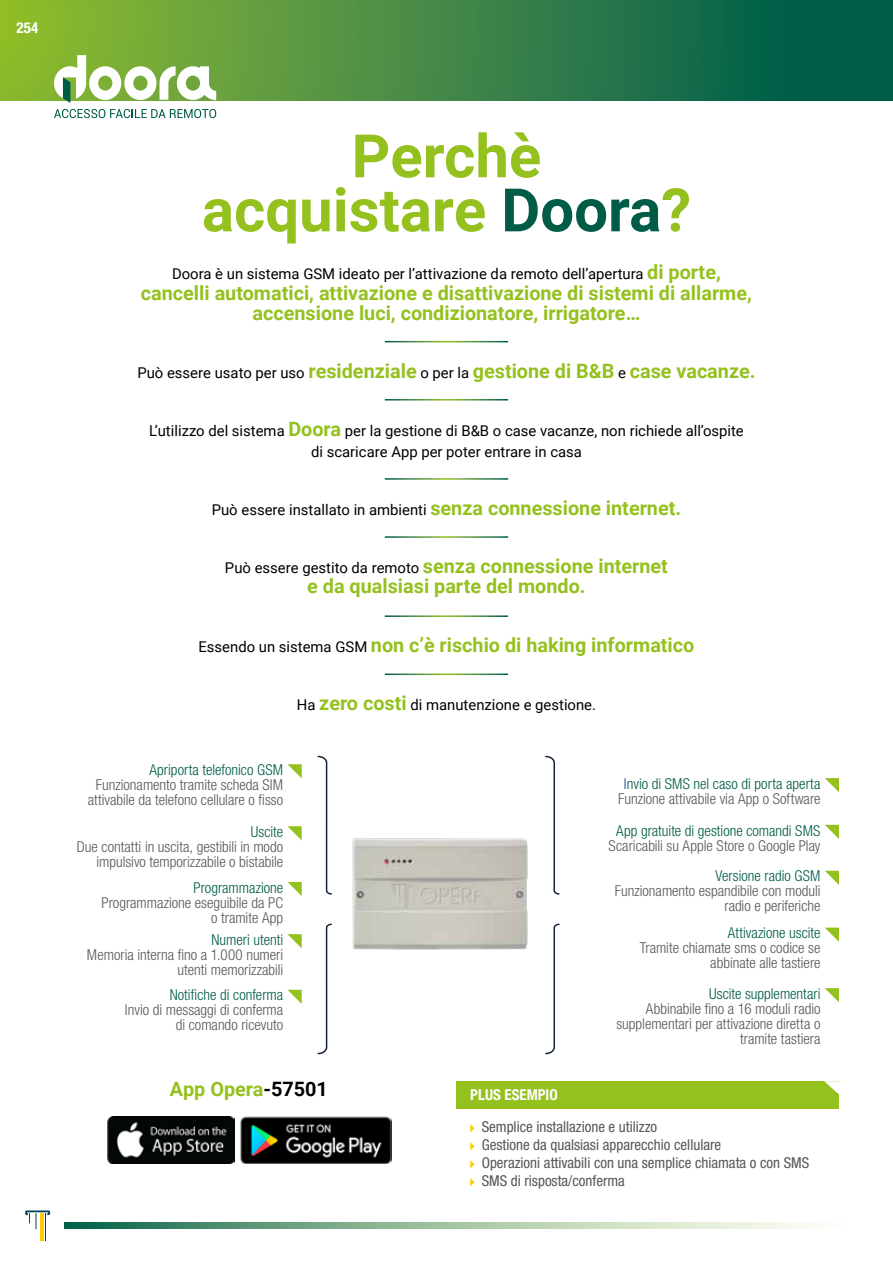
<style>
.page{position:relative;width:893px;height:1263px;background:#fff}
.page>*{position:absolute;margin:0;border:0;box-sizing:border-box;transform-origin:0 0}
.t1{font:700 60px/54px "Roboto";color:#95c11f;text-align:center}
.t2{font:700 19.8px/19.8px "Roboto";color:#95c11f;text-align:center}
.t3{font:300 condensed 15px/15px "Helvetica Neue LT Pro";color:#575756;text-align:right}
.t4{font:300 condensed 15px "Helvetica Neue LT Pro";color:#005c47}
.t5{font:condensed 15px/18px "Helvetica Neue LT Pro";color:#575756}
.t6{font:700 condensed 15px "Helvetica Neue LT Std";color:#fff}
.t7{font:14.85px/21px "Roboto";color:#000;text-align:center}
.s1{color:#005c47}
.s2{font-weight:700;font-size:19.8px;color:#95c11f}
.s3{font-weight:400;font-size:14.85px;color:#000}
.s4{color:#164194}
.s5{color:#000}
</style>
<div class="page">
<div style="left:0;top:0;width:893px;height:100px;background:linear-gradient(to right,#92bc34,#005450)"></div>
<svg style="left:54px;top:109px;width:162px;height:9px"></svg>
<svg style="left:54px;top:55px;width:162px;height:48px"></svg>
<img style="left:352px;top:838px;width:176px;height:112px">
<svg style="left:65px;top:1222px;width:745px;height:6px;background:#93ba9e"></svg>
<svg style="left:25px;top:1210px;width:25px;height:30px"></svg>
<div style="left:456px;top:1081px;width:383px;height:28px;background:#95c11f"></div>
<svg style="left:470px;top:1124px;width:4px;height:8px"></svg>
<svg style="left:470px;top:1142px;width:4px;height:8px"></svg>
<svg style="left:470px;top:1160px;width:4px;height:8px"></svg>
<svg style="left:470px;top:1178px;width:4px;height:8px"></svg>
<svg style="left:824px;top:1081px;width:15px;height:13px"></svg>
<img style="left:107px;top:1117px;width:128px;height:46px">
<img style="left:240px;top:1117px;width:152px;height:46px">
<svg style="left:287px;top:764px;width:15px;height:14px"></svg>
<svg style="left:825px;top:778px;width:14px;height:14px"></svg>
<svg style="left:825px;top:825px;width:14px;height:14px"></svg>
<svg style="left:317px;top:755px;width:15px;height:140px"></svg>
<svg style="left:545px;top:755px;width:15px;height:140px"></svg>
<svg style="left:317px;top:923px;width:15px;height:132px"></svg>
<svg style="left:545px;top:923px;width:15px;height:132px"></svg>
<svg style="left:287px;top:826px;width:15px;height:14px"></svg>
<svg style="left:287px;top:882px;width:15px;height:14px"></svg>
<svg style="left:825px;top:871px;width:14px;height:14px"></svg>
<svg style="left:287px;top:934px;width:15px;height:14px"></svg>
<svg style="left:825px;top:927px;width:14px;height:15px"></svg>
<svg style="left:288px;top:990px;width:14px;height:14px"></svg>
<svg style="left:825px;top:988px;width:14px;height:14px"></svg>
<p class="t6" style="left:17px;top:18px;width:23px">254</p>
<h1 class="t1" style="left:202px;top:127px;width:491px">Perchè<br>acquistare <span class="s1">Doora</span>?</h1>
<p class="t7" style="left:172px;top:262px;width:550px">Doora è un sistema GSM ideato per l’attivazione da remoto dell’apertura <span class="s2">di porte,</span></p>
<h2 class="t2" style="left:141px;top:282px;width:612px">cancelli automatici, attivazione e disattivazione di sistemi di allarme, accensione luci, condizionatore, irrigatore…</h2>
<h2 class="t2" style="left:137px;top:360px;width:620px"><span class="s3">Può essere usato per uso</span> residenziale <span class="s3">o per la</span> gestione di B&amp;B <span class="s3">e</span> case vacanze.</h2>
<p class="t7" style="left:149px;top:419px;width:596px">L’utilizzo del sistema <span class="s2">Doora</span> per la gestione di B&amp;B o case vacanze, non richiede all’ospite di scaricare App per poter entrare in casa</p>
<p class="t7" style="left:212px;top:499px;width:471px">Può essere installato in ambienti <span class="s2">senza connessione internet.</span></p>
<p class="t7" style="left:225px;top:557px;width:444px">Può essere gestito da remoto <span class="s2">senza connessione internet</span></p>
<h2 class="t2" style="left:307px;top:575px;width:280px">e da qualsiasi parte del mondo.</h2>
<h2 class="t2" style="left:198px;top:635px;width:497px"><span class="s3">Essendo un sistema GSM</span> non c’è rischio di haking informatico</h2>
<p class="t7" style="left:297px;top:694px;width:301px">Ha <span class="s2">zero costi</span> di manutenzione e gestione.</p>
<p class="t4" style="left:149px;top:761px;width:135px">Apriporta telefonico GSM</p>
<p class="t3" style="left:88px;top:777px;width:197px;text-align:center">Funzionamento tramite scheda SIM attivabile da telefono cellulare o fisso</p>
<p class="t3" style="left:618px;top:776px;width:204px;text-align:center"><span class="s4">I</span><span class="s1">nvio di SMS nel caso di porta aperta<br></span>Funzione attivabile via App o Software</p>
<p class="t4" style="left:616px;top:821px;width:206px">App gratuite di gestione comandi SMS</p>
<p class="t3" style="left:609px;top:837px;width:213px">Scaricabili su Apple Store o Google Play</p>
<p class="t4" style="left:251px;top:823px;width:34px">Uscite</p>
<p class="t3" style="left:77px;top:839px;width:208px">Due contatti in uscita, gestibili in modo impulsivo temporizzabile o bistabile</p>
<p class="t4" style="left:194px;top:879px;width:91px">Programmazione</p>
<p class="t3" style="left:102px;top:894px;width:183px;line-height:15.8px">Programmazione eseguibile da PC o tramite App</p>
<p class="t4" style="left:715px;top:867px;width:106px">Versione radio GSM</p>
<p class="t3" style="left:615px;top:883px;width:207px">Funzionamento espandibile con moduli radio e periferiche</p>
<p class="t4" style="left:728px;top:924px;width:94px">Attivazione uscite</p>
<p class="t3" style="left:640px;top:940px;width:182px">Tramite chiamate sms o codice se abbinate alle tastiere</p>
<p class="t4" style="left:211px;top:931px;width:73px">Numeri utenti</p>
<p class="t3" style="left:87px;top:947px;width:198px">Memoria interna fino a 1.000 numeri utenti memorizzabili</p>
<p class="t4" style="left:170px;top:986px;width:115px">Notifiche di conferma</p>
<p class="t3" style="left:125px;top:1002px;width:160px">Invio di messaggi di conferma di comando ricevuto</p>
<h2 class="t2" style="left:170px;top:1078px;width:160px">App Opera<span class="s5">-57501</span></h2>
<p class="t4" style="left:709px;top:985px;width:113px">Uscite supplementari</p>
<p class="t3" style="left:616px;top:1001px;width:206px">Abbinabile fino a 16 moduli radio supplementari per attivazione diretta o tramite tastiera</p>
<p class="t6" style="left:470px;top:1086px;width:89px">PLUS ESEMPIO</p>
<p class="t5" style="left:482px;top:1118px;width:329px">Semplice installazione e utilizzo<br>Gestione da qualsiasi apparecchio cellulare<br>Operazioni attivabili con una semplice chiamata o con SMS SMS di risposta/conferma</p>
</div>
